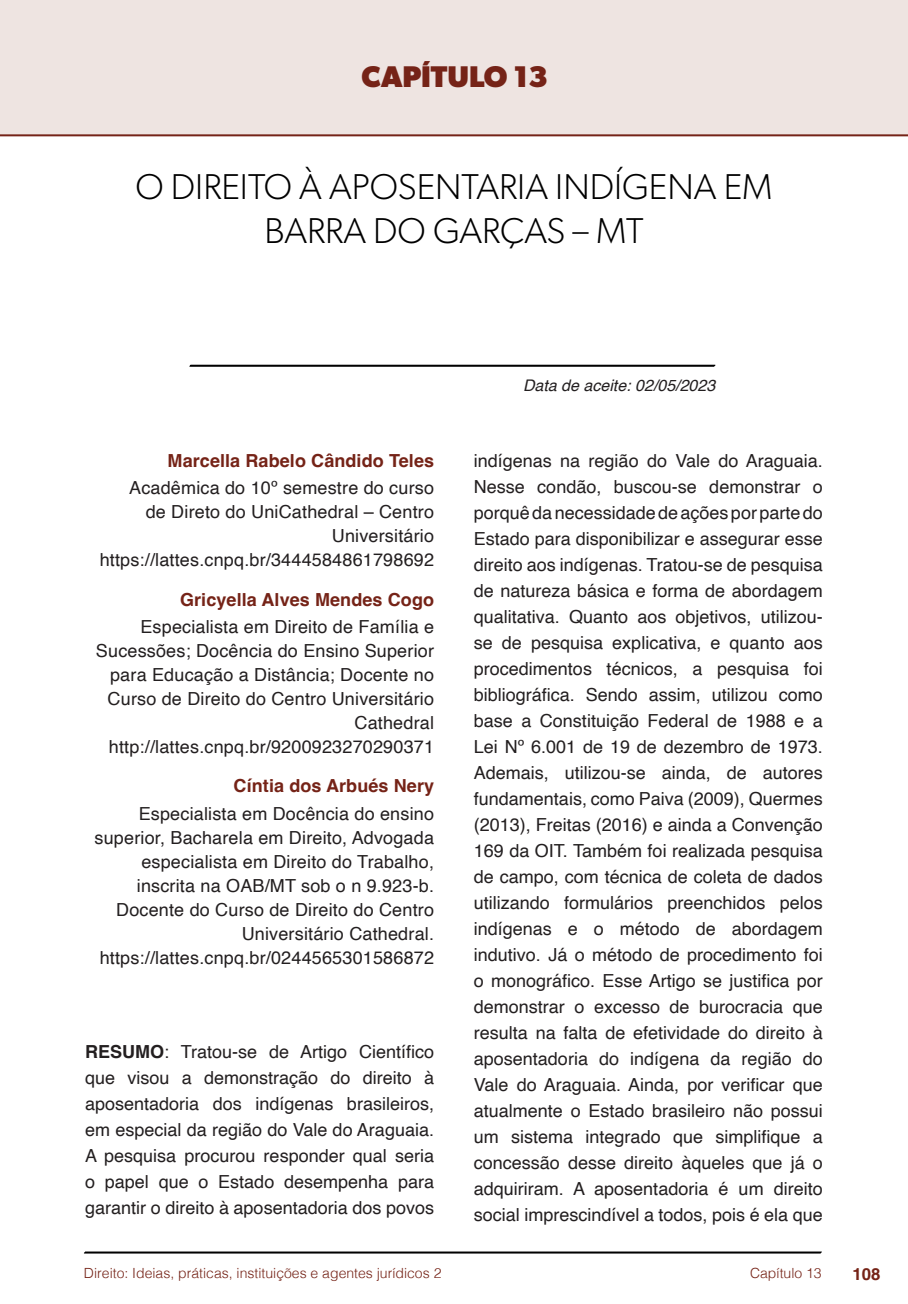
<style>
.page{position:relative;width:908px;height:1304px;background:#fff}
.page>*{position:absolute;margin:0;border:0;box-sizing:border-box;transform-origin:0 0}
.t1{font:300 36px/44px "Gibson";color:#000;text-align:center}
.t2{font:700 30px "Gibson";color:#752317}
.t3{font:18px/26px "Helvetica";letter-spacing:.01em;color:#231f20;text-align:right}
.t4{font:700 18px "Helvetica";letter-spacing:.005em;color:#752317}
.t5{font:700 16.8px "Helvetica";color:#752317}
.t6{font:italic 16px "Helvetica";color:#231f20}
.t7{font:300 14px "Helvetica";color:#752317}
.s1{font-weight:700}
</style>
<div class="page">
<svg style="left:84px;top:1251px;width:737px;height:3px;background:#515151"></svg>
<svg style="left:189px;top:364px;width:526px;height:3px;background:#4f4f4f"></svg>
<div style="left:0;top:0;width:907px;height:136px;background:#eee4e1"></div>
<div style="left:44px;top:72px;width:68px;height:61px;background:#eee4e1"></div>
<h2 class="t2" style="left:361px;top:58px;width:188px">CAPÍTULO 13</h2>
<h1 class="t1" style="left:135px;top:164px;width:638px">O DIREITO À APOSENTARIA INDÍGENA EM<br>BARRA DO GARÇAS – MT</h1>
<p class="t4" style="left:167px;top:450px;width:268px">Marcella Rabelo Cândido Teles</p>
<p class="t3" style="left:100px;top:477px;width:336px;line-height:24px">Acadêmica do 10º semestre do curso<br>de Direto do UniCathedral – Centro<br>Universitário https://lattes.cnpq.br/3444584861798692</p>
<p class="t4" style="left:180px;top:588px;width:255px">Gricyella Alves Mendes Cogo</p>
<p class="t3" style="left:96px;top:615px;width:339px;line-height:24px">Especialista em Direito de Família e Sucessões; Docência do Ensino Superior para Educação a Distância; Docente no Curso de Direito do Centro Universitário Cathedral http://lattes.cnpq.br/9200923270290371</p>
<p class="t4" style="left:233px;top:775px;width:202px">Cíntia dos Arbués Nery</p>
<p class="t3" style="left:94px;top:802px;width:341px;line-height:24px">Especialista em Docência do ensino superior, Bacharela em Direito, Advogada especialista em Direito do Trabalho, inscrita na OAB/MT sob o n 9.923-b.<br>Docente do Curso de Direito do Centro Universitário Cathedral. https://lattes.cnpq.br/0244565301586872</p>
<p class="t3" style="left:85px;top:1039px;width:350px;text-align:justify"><span class="s1">RESUMO</span>: Tratou-se de Artigo Científico que visou a demonstração do direito à aposentadoria dos indígenas brasileiros, em especial da região do Vale do Araguaia.<br>A pesquisa procurou responder qual seria o papel que o Estado desempenha para garantir o direito à aposentadoria dos povos</p>
<p class="t6" style="left:523px;top:373px;width:194px">Data de aceite: 02/05/2023</p>
<p class="t3" style="left:473px;top:448px;width:350px;text-align:justify">indígenas na região do Vale do Araguaia.<br>Nesse condão, buscou-se demonstrar o porquê da necessidade de ações por parte do Estado para disponibilizar e assegurar esse direito aos indígenas. Tratou-se de pesquisa de natureza básica e forma de abordagem qualitativa. Quanto aos objetivos, utilizou&shy;se de pesquisa explicativa, e quanto aos procedimentos técnicos, a pesquisa foi bibliográfica. Sendo assim, utilizou como base a Constituição Federal de 1988 e a Lei Nº 6.001 de 19 de dezembro de 1973.<br>Ademais, utilizou-se ainda, de autores fundamentais, como Paiva (2009), Quermes (2013), Freitas (2016) e ainda a Convenção 169 da OIT. Também foi realizada pesquisa de campo, com técnica de coleta de dados utilizando formulários preenchidos pelos indígenas e o método de abordagem indutivo. Já o método de procedimento foi o monográfico. Esse Artigo se justifica por demonstrar o excesso de burocracia que resulta na falta de efetividade do direito à aposentadoria do indígena da região do Vale do Araguaia. Ainda, por verificar que atualmente o Estado brasileiro não possui um sistema integrado que simplifique a concessão desse direito àqueles que já o adquiriram. A aposentadoria é um direito social imprescindível a todos, pois é ela que</p>
<p class="t7" style="left:84px;top:1261px;width:359px">Direito: Ideias, práticas, instituições e agentes jurídicos 2</p>
<p class="t7" style="left:749px;top:1261px;width:73px">Capítulo 13</p>
<p class="t5" style="left:851px;top:1264px;width:30px">108</p>
</div>
